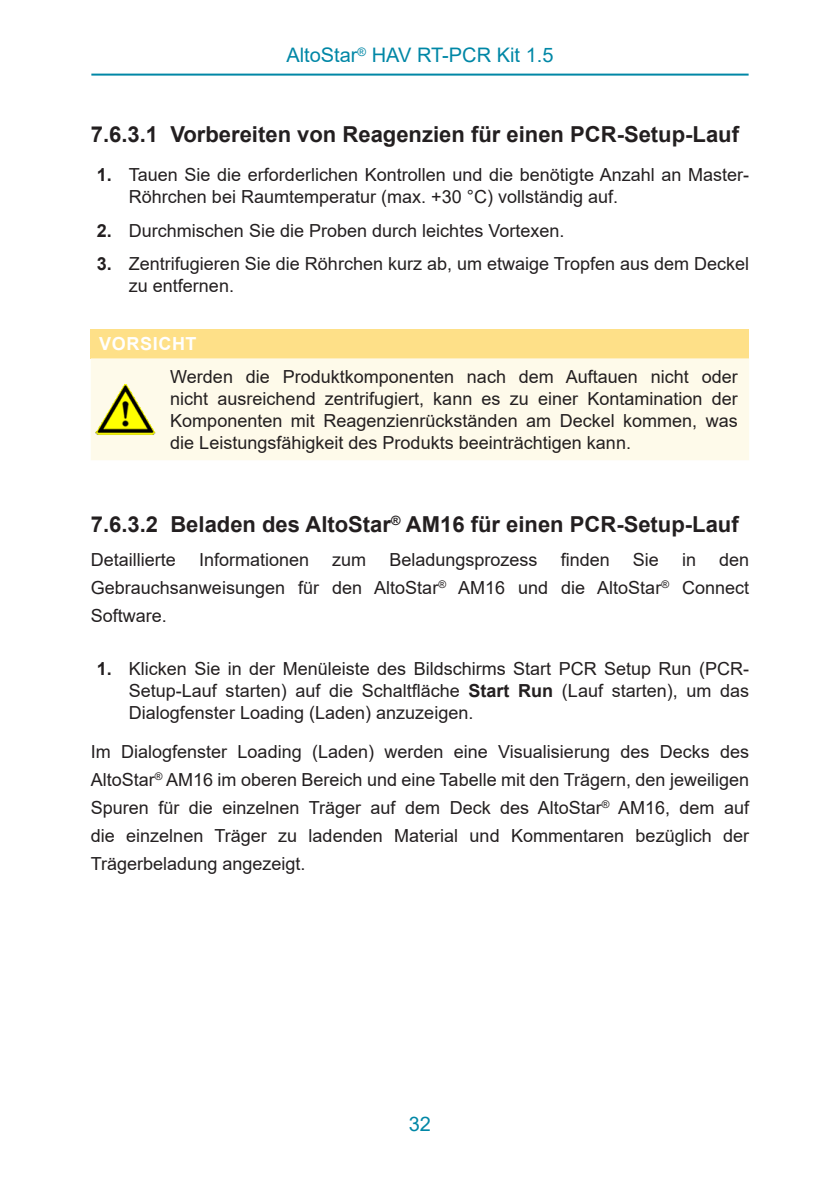
<style>
.page{position:relative;width:840px;height:1191px;background:#fff}
.page>*{position:absolute;margin:0;border:0;box-sizing:border-box;transform-origin:0 0}
.Level_4{font:700 22px "Arial";color:#231f20}
.Seitenkopf{font:20px "Arial";color:#0087a6}
.Aufzählungsfortsetzu{font:18px/22px "Arial";color:#231f20}
.Note_hazard_conseque{font:18px/22px "Arial";color:#231f20;text-align:justify}
.Mengentext{font:18px/28px "Arial";color:#231f20;text-align:justify}
.Note_Titel{font:700 18px "Arial";letter-spacing:.035em;color:#fff}
.s1{font-weight:700}
</style>
<div class="page">
<hr style="left:91px;top:74px;width:657px;height:2px;background:#0087a6">
<div style="left:91px;top:329px;width:657px;height:29px;background:#fee088"></div>
<div style="left:91px;top:358px;width:657px;height:102px;background:#fefaea"></div>
<img style="left:94px;top:378px;width:62px;height:62px">
<p class="Seitenkopf" style="left:286px;top:41px;width:268px">AltoStar<sup>®</sup> HAV RT-PCR Kit 1.5</p>
<p class="Level_4" style="left:91px;top:119px;width:649px">7.6.3.1 Vorbereiten von Reagenzien für einen PCR-Setup-Lauf</p>
<p class="Aufzählungsfortsetzu" style="left:129px;top:164px;width:621px;text-indent:-32px"><span class="s1">1.</span> Tauen Sie die erforderlichen Kontrollen und die benötigte Anzahl an Master-<br>Röhrchen bei Raumtemperatur (max. +30 °C) vollständig auf.</p>
<p class="Aufzählungsfortsetzu" style="left:97px;top:219px;width:469px"><span class="s1">2.</span> Durchmischen Sie die Proben durch leichtes Vortexen.</p>
<p class="Aufzählungsfortsetzu" style="left:129px;top:252px;width:621px;text-indent:-32px"><span class="s1">3.</span> Zentrifugieren Sie die Röhrchen kurz ab, um etwaige Tropfen aus dem Deckel zu entfernen.</p>
<p class="Note_Titel" style="left:99px;top:331px;width:99px">VORSICHT</p>
<p class="Note_hazard_conseque" style="left:170px;top:365px;width:568px">Werden die Produktkomponenten nach dem Auftauen nicht oder nicht ausreichend zentrifugiert, kann es zu einer Kontamination der Komponenten mit Reagenzienrückständen am Deckel kommen, was die Leistungsfähigkeit des Produkts beeinträchtigen kann.</p>
<p class="Level_4" style="left:91px;top:509px;width:649px">7.6.3.2 Beladen des AltoStar<sup>®</sup> AM16 für einen PCR-Setup-Lauf</p>
<p class="Mengentext" style="left:91px;top:545px;width:87px">Detaillierte</p>
<p class="Mengentext" style="left:199px;top:545px;width:112px">Informationen</p>
<p class="Mengentext" style="left:332px;top:545px;width:36px">zum</p>
<p class="Mengentext" style="left:389px;top:545px;width:150px">Beladungsprozess</p>
<p class="Mengentext" style="left:560px;top:545px;width:51px">finden</p>
<p class="Mengentext" style="left:632px;top:545px;width:28px">Sie</p>
<p class="Mengentext" style="left:681px;top:545px;width:16px">in</p>
<p class="Mengentext" style="left:91px;top:545px;width:659px;text-indent:628px">den Gebrauchsanweisungen für den AltoStar<sup>®</sup> AM16 und die AltoStar<sup>®</sup> Connect Software.</p>
<p class="Aufzählungsfortsetzu" style="left:129px;top:657px;width:621px;text-align:justify;text-indent:-32px"><span class="s1">1.</span> Klicken Sie in der Menüleiste des Bildschirms Start PCR Setup Run (PCR-Setup-Lauf starten) auf die Schaltfläche <span class="s1">Start Run</span> (Lauf starten), um das Dialogfenster Loading (Laden) anzuzeigen.</p>
<p class="Aufzählungsfortsetzu" style="left:91px;top:738px;width:659px;line-height:28px;text-align:justify">Im Dialogfenster Loading (Laden) werden eine Visualisierung des Decks des AltoStar<sup>®</sup> AM16 im oberen Bereich und eine Tabelle mit den Trägern, den jeweiligen Spuren für die einzelnen Träger auf dem Deck des AltoStar<sup>®</sup> AM16, dem auf die einzelnen Träger zu ladenden Material und Kommentaren bezüglich der Trägerbeladung angezeigt.</p>
<p class="Seitenkopf" style="left:408px;top:1110px;width:24px">32</p>
</div>
